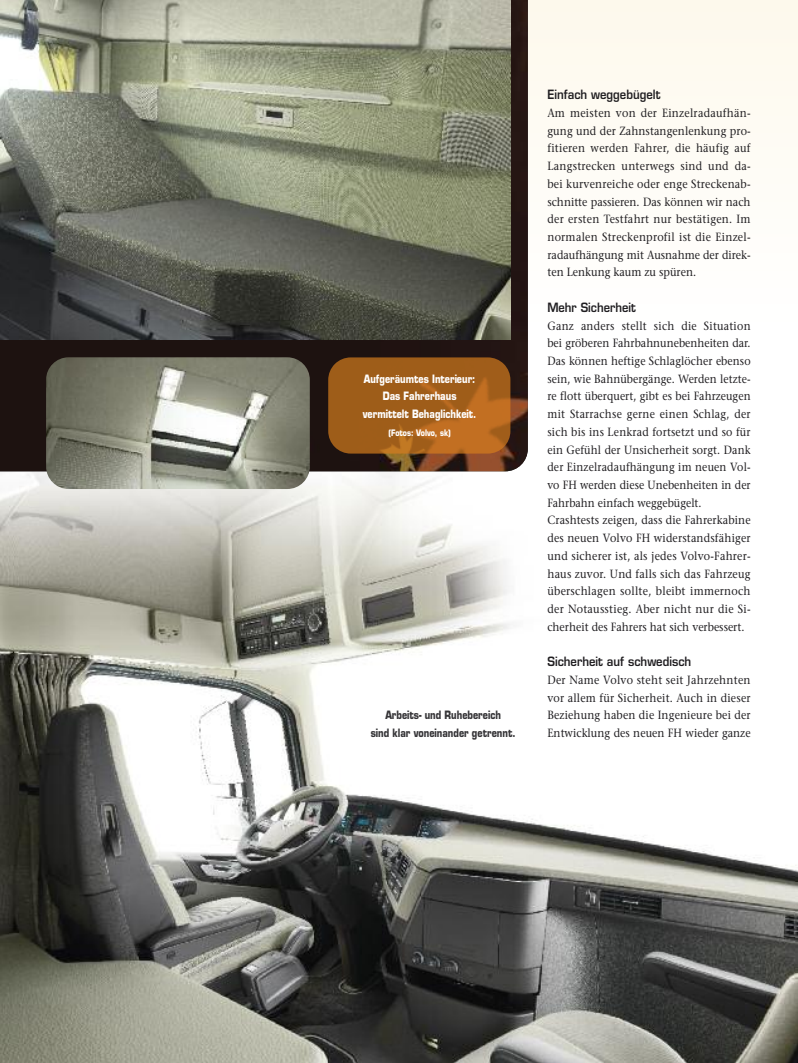
<style>
.page{position:relative;width:798px;height:1063px;background:#fff}
.page>*{position:absolute;margin:0;border:0;box-sizing:border-box;transform-origin:0 0}
.t1{font:600 12.5px "Eurostile";color:#201e21;scale:.9 1}
.t2{font:600 12.5px "Eurostile";color:#201e21;scale:.89 1}
.t3{font:11.88px/17.8px "Stone Serif";letter-spacing:.01em;color:#201e21;scale:.89 1}
.t4{font:11.88px/17.8px "Stone Serif";letter-spacing:.01em;color:#201e21;text-align:justify;scale:.9 1}
.t5{font:700 11.25px/17.8px "Eurostile";color:#fff;text-align:center;scale:.8 1}
.t6{font:700 11.25px/17.8px "Eurostile";color:#363538;text-align:center;scale:.8 1}
.t7{font:700 8.75px "Eurostile";color:#fff;scale:.8 1}
</style>
<div class="page">
<div style="left:0;top:0;width:797px;height:327px;background:#fefcf5"></div>
<img style="left:0;top:446px;width:797px;height:617px">
<img style="left:0;top:0;width:527px;height:471px">
<img style="left:0;top:0;width:510px;height:340px">
<img style="left:46px;top:357px;width:264px;height:132px;border-radius:22px">
<img style="left:328px;top:357px;width:182px;height:97px">
<p class="t5" style="left:362px;top:371px;width:144px">Aufgeräumtes Interieur:<br>Das Fahrerhaus vermittelt Behaglichkeit.</p>
<p class="t7" style="left:388px;top:429px;width:80px">(Fotos: Volvo, sk)</p>
<p class="t6" style="left:370px;top:708px;width:183px">Arbeits- und Ruhebereich<br>sind klar voneinander getrennt.</p>
<p class="t1" style="left:547px;top:90px;width:127px">Einfach weggebügelt</p>
<p class="t4" style="left:547px;top:105px;width:227px">Am meisten von der Einzelradaufhän&shy;gung und der Zahnstangenlenkung pro&shy;fitieren werden Fahrer, die häufig auf Langstrecken unterwegs sind und da&shy;bei kurvenreiche oder enge Streckenab&shy;schnitte passieren. Das können wir nach der ersten Testfahrt nur bestätigen. Im normalen Streckenprofil ist die Einzel&shy;radaufhängung mit Ausnahme der direk&shy;ten Lenkung kaum zu spüren.</p>
<p class="t2" style="left:547px;top:302px;width:101px">Mehr Sicherheit</p>
<p class="t3" style="left:547px;top:318px;width:230px">Ganz anders stellt sich die Situation bei gröberen Fahrbahnunebenheiten dar.<br>Das können heftige Schlaglöcher ebenso sein, wie Bahnübergänge. Werden letzte&shy;re flott überquert, gibt es bei Fahrzeugen mit Starrachse gerne einen Schlag, der sich bis ins Lenkrad fortsetzt und so für ein Gefühl der Unsicherheit sorgt. Dank der Einzelradaufhängung im neuen Vol&shy;vo FH werden diese Unebenheiten in der Fahrbahn einfach weggebügelt.<br>Crashtests zeigen, dass die Fahrerkabine des neuen Volvo FH widerstandsfähiger und sicherer ist, als jedes Volvo-Fahrer&shy;haus zuvor. Und falls sich das Fahrzeug überschlagen sollte, bleibt immernoch der Notausstieg. Aber nicht nur die Si&shy;cherheit des Fahrers hat sich verbessert.</p>
<p class="t1" style="left:547px;top:657px;width:161px">Sicherheit auf schwedisch</p>
<p class="t4" style="left:547px;top:672px;width:227px">Der Name Volvo steht seit Jahrzehnten vor allem für Sicherheit. Auch in dieser Beziehung haben die Ingenieure bei der Entwicklung des neuen FH wieder ganze</p>
</div>
